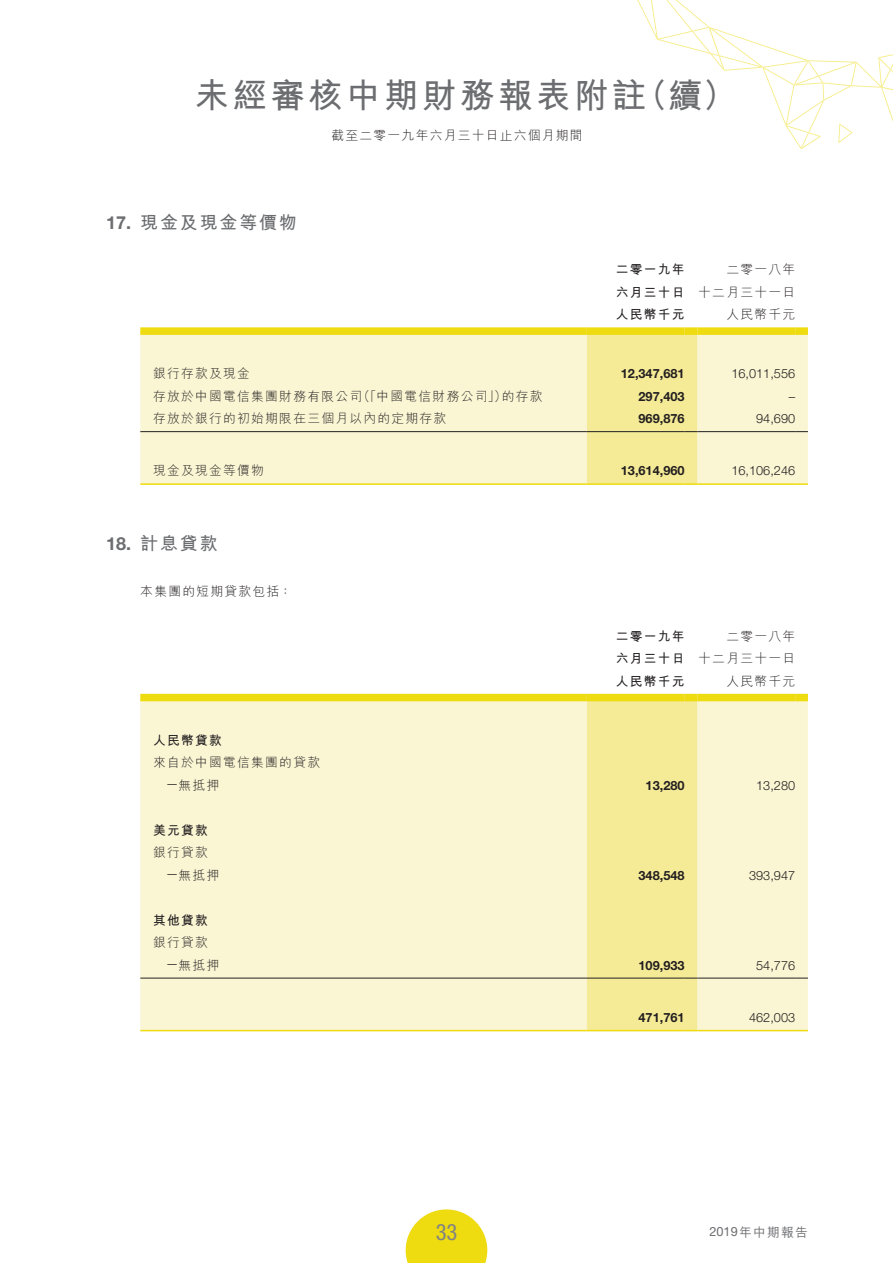
<style>
.page{position:relative;width:893px;height:1263px;background:#fff}
.page>*{position:absolute;margin:0;border:0;box-sizing:border-box;transform-origin:0 0}
.t1{font:700 34.5px "M Hei HK";letter-spacing:.1em;color:#6c6d70}
.t2{font:condensed 22.5px "Helvetica Neue LT Std";color:#808285}
.t3{font:700 18px "M Hei HK";letter-spacing:.1em;color:#6c6d70}
.t4{font:300 12.75px/22.5px "M Hei HK";letter-spacing:.1em;color:#231f20}
.t5{font:700 12.75px "Helvetica Neue LT Std";color:#231f20}
.t6{font:300 12.75px "Helvetica Neue LT Std";color:#231f20}
.t7{font:700 12.75px "M Hei HK";letter-spacing:.1em;color:#231f20}
.t8{font:500 12.75px "M Hei HK";letter-spacing:.1em;color:#6c6d70}
.s1{font-family:"Helvetica Neue LT Std"}
.s2{font-weight:700}
.s3{font-family:"Helvetica Neue LT Std";font-weight:400}
</style>
<div class="page">
<svg style="left:406px;top:1209px;width:81px;height:54px"></svg>
<div style="left:140px;top:335px;width:668px;height:148px;background:#faf6d4"></div>
<div style="left:140px;top:327px;width:447px;height:8px;background:#eedb10"></div>
<div style="left:587px;top:327px;width:98px;height:8px;background:#eedb10"></div>
<div style="left:685px;top:327px;width:12px;height:8px;background:#eedb10"></div>
<div style="left:697px;top:327px;width:98px;height:8px;background:#eedb10"></div>
<div style="left:795px;top:327px;width:13px;height:8px;background:#eedb10"></div>
<hr style="left:140px;top:483px;width:447px;height:2px;background:#eedb10">
<hr style="left:697px;top:483px;width:98px;height:2px;background:#eedb10">
<svg style="left:795px;top:483px;width:13px;height:2px"></svg>
<hr style="left:140px;top:431px;width:447px;height:1px;background:#231f20">
<div style="left:587px;top:331px;width:110px;height:154px;background:#f5eb97"></div>
<hr style="left:697px;top:431px;width:98px;height:1px;background:#231f20">
<svg style="left:795px;top:431px;width:13px;height:1px"></svg>
<div style="left:140px;top:701px;width:668px;height:329px;background:#faf6d4"></div>
<div style="left:140px;top:694px;width:447px;height:7px;background:#eedb10"></div>
<div style="left:587px;top:694px;width:98px;height:7px;background:#eedb10"></div>
<div style="left:685px;top:694px;width:12px;height:7px;background:#eedb10"></div>
<div style="left:697px;top:694px;width:98px;height:7px;background:#eedb10"></div>
<div style="left:795px;top:694px;width:13px;height:7px;background:#eedb10"></div>
<hr style="left:140px;top:1030px;width:447px;height:1px;background:#eedb10">
<hr style="left:697px;top:1030px;width:98px;height:1px;background:#eedb10">
<svg style="left:795px;top:1030px;width:13px;height:1px"></svg>
<hr style="left:140px;top:978px;width:447px;height:1px;background:#231f20">
<div style="left:587px;top:697px;width:110px;height:334px;background:#f5eb97"></div>
<hr style="left:697px;top:978px;width:98px;height:1px;background:#231f20">
<svg style="left:795px;top:978px;width:13px;height:1px"></svg>
<svg style="left:637px;top:0;width:256px;height:149px"></svg>
<h1 class="t1" style="left:194px;top:70px;width:544px">未經審核中期財務報表附註（續）</h1>
<p class="t4" style="left:331px;top:124px;width:253px">截至二零一九年六月三十日止六個月期間</p>
<h3 class="t3" style="left:106px;top:209px;width:192px"><span class="s1">17.</span> 現金及現金等價物</h3>
<p class="t4" style="left:616px;top:258px;width:181px;text-align:justify;text-indent:111px">二零一八年<span class="s2">六月三十日</span> 十二月三十一日<span class="s2">人民幣千元</span></p>
<p class="t7" style="left:616px;top:260px;width:70px">二零一九年</p>
<p class="t4" style="left:726px;top:303px;width:70px">人民幣千元</p>
<p class="t4" style="left:153px;top:362px;width:98px">銀行存款及現金</p>
<p class="t5" style="left:621px;top:366px;width:65px">12,347,681</p>
<p class="t6" style="left:731px;top:366px;width:65px">16,011,556</p>
<p class="t4" style="left:153px;top:385px;width:391px">存放於中國電信集團財務有限公司（「中國電信財務公司」）的存款</p>
<p class="t5" style="left:638px;top:388px;width:48px">297,403</p>
<p class="t6" style="left:789px;top:388px;width:8px">–</p>
<p class="t4" style="left:153px;top:407px;width:295px">存放於銀行的初始期限在三個月以內的定期存款</p>
<p class="t5" style="left:638px;top:411px;width:48px">969,876</p>
<p class="t6" style="left:756px;top:411px;width:40px">94,690</p>
<p class="t4" style="left:153px;top:459px;width:112px">現金及現金等價物</p>
<p class="t5" style="left:621px;top:463px;width:65px">13,614,960</p>
<p class="t6" style="left:731px;top:463px;width:65px">16,106,246</p>
<h3 class="t3" style="left:106px;top:530px;width:113px"><span class="s1">18.</span> 計息貸款</h3>
<p class="t4" style="left:140px;top:580px;width:153px">本集團的短期貸款包括：</p>
<p class="t7" style="left:153px;top:731px;width:70px">人民幣貸款</p>
<p class="t4" style="left:166px;top:751px;width:156px;text-indent:-13px">來自於中國電信集團的貸款<span class="s1">—</span>無抵押</p>
<p class="t7" style="left:153px;top:821px;width:56px">美元貸款</p>
<p class="t4" style="left:166px;top:841px;width:55px;text-indent:-13px">銀行貸款<span class="s1">—</span>無抵押</p>
<p class="t7" style="left:153px;top:911px;width:56px">其他貸款</p>
<p class="t4" style="left:166px;top:931px;width:55px;text-indent:-13px">銀行貸款<span class="s1">—</span>無抵押</p>
<p class="t4" style="left:616px;top:625px;width:181px;text-align:justify;text-indent:111px">二零一八年<span class="s2">六月三十日</span> 十二月三十一日<span class="s2">人民幣千元</span></p>
<p class="t7" style="left:616px;top:627px;width:70px">二零一九年</p>
<p class="t4" style="left:726px;top:670px;width:70px">人民幣千元</p>
<p class="t5" style="left:646px;top:777px;width:40px">13,280</p>
<p class="t6" style="left:756px;top:777px;width:40px">13,280</p>
<p class="t5" style="left:638px;top:867px;width:48px">348,548</p>
<p class="t6" style="left:749px;top:867px;width:48px">393,947</p>
<p class="t5" style="left:638px;top:957px;width:48px">109,933</p>
<p class="t6" style="left:756px;top:957px;width:40px">54,776</p>
<p class="t5" style="left:638px;top:1009px;width:48px">471,761</p>
<p class="t6" style="left:749px;top:1009px;width:48px">462,003</p>
<h2 class="t2" style="left:436px;top:1219px;width:23px">33</h2>
<p class="t8" style="left:709px;top:1223px;width:100px"><span class="s3">2019</span>年中期報告</p>
</div>
